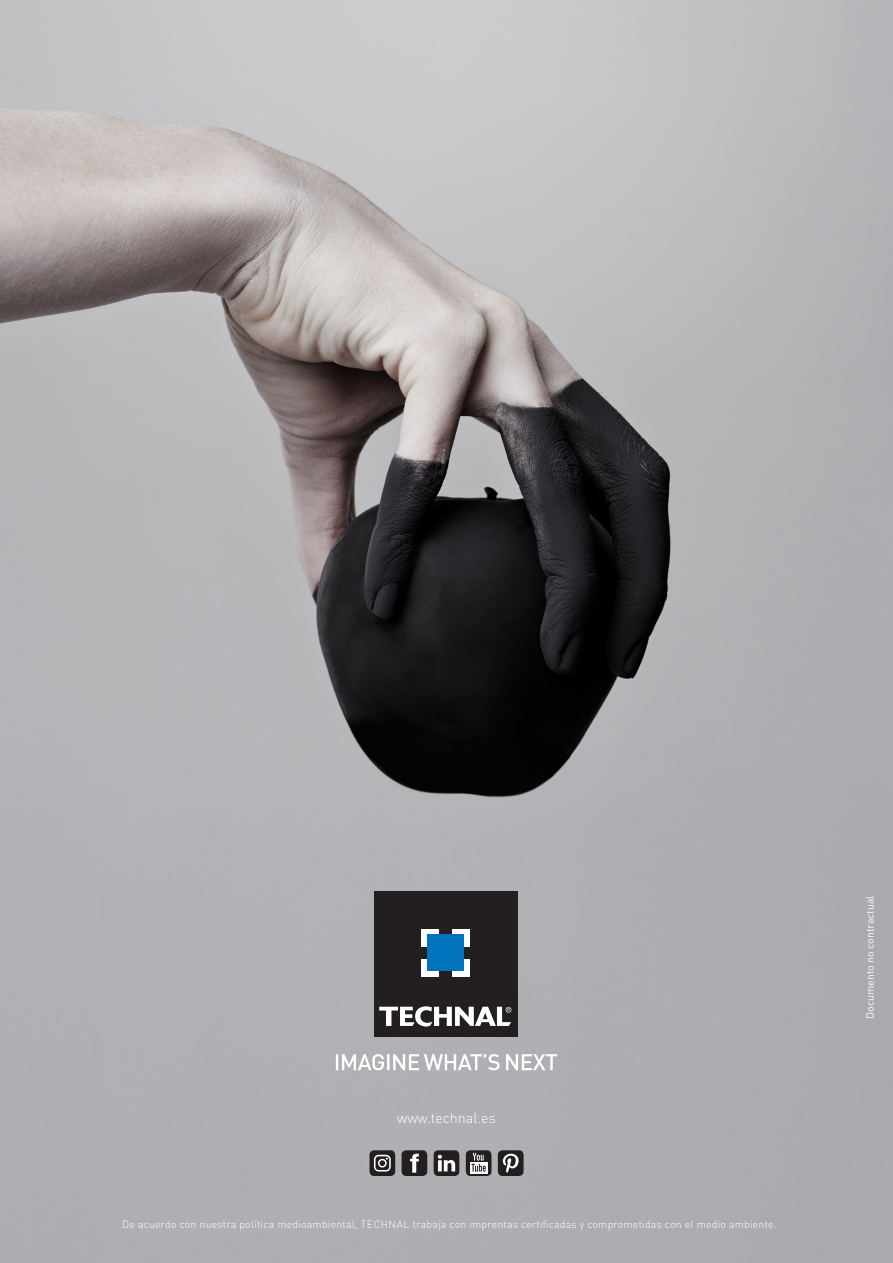
<style>
.page{position:relative;width:893px;height:1263px;background:#fff}
.page>*{position:absolute;margin:0;border:0;box-sizing:border-box;transform-origin:0 0}
.creditos{font:300 14.25px "DIN Pro";color:#fff}
.t1{font:300 10.5px "DIN Pro";letter-spacing:.02em;color:#fff}
.creditos-2{font:10.5px "DIN Pro";color:#fff}
</style>
<div class="page">
<img style="left:0;top:0;width:893px;height:1263px">
<svg style="left:336px;top:1054px;width:221px;height:16px"></svg>
<div style="left:375px;top:892px;width:143px;height:145px;background:#231f20"></div>
<div style="left:422px;top:929px;width:17px;height:17px;background:#fff"></div>
<div style="left:452px;top:929px;width:17px;height:17px;background:#fff"></div>
<div style="left:422px;top:959px;width:17px;height:18px;background:#fff"></div>
<div style="left:452px;top:959px;width:17px;height:18px;background:#fff"></div>
<div style="left:427px;top:935px;width:37px;height:36px;background:#0073bc"></div>
<svg style="left:379px;top:1006px;width:132px;height:20px"></svg>
<div style="left:402px;top:1150px;width:25px;height:26px;background:#231f20;border-radius:5px"></div>
<svg style="left:410px;top:1153px;width:9px;height:20px"></svg>
<div style="left:466px;top:1150px;width:25px;height:26px;background:linear-gradient(to bottom,#242021,#231f20);border-radius:5px"></div>
<div style="left:470px;top:1162px;width:17px;height:11px;background:#fff"></div>
<svg style="left:471px;top:1153px;width:15px;height:19px"></svg>
<div style="left:498px;top:1150px;width:26px;height:26px;background:#231f20;border-radius:5px"></div>
<svg style="left:503px;top:1154px;width:16px;height:18px"></svg>
<div style="left:434px;top:1150px;width:25px;height:26px;background:#231f20;border-radius:5px"></div>
<svg style="left:438px;top:1155px;width:17px;height:16px"></svg>
<div style="left:369px;top:1150px;width:26px;height:26px;background:#231f20;border-radius:5px"></div>
<svg style="left:374px;top:1155px;width:17px;height:16px"></svg>
<p class="creditos" style="left:397px;top:1107px;width:100px">www.technal.es</p>
<p class="t1" style="left:122px;top:1216px;width:656px">De acuerdo con nuestra política medioambiental, TECHNAL trabaja con imprentas certificadas y comprometidas con el medio ambiente.</p>
<p class="creditos-2" style="left:862px;top:1019px;width:124px;rotate:-90deg">Documento no contractual</p>
</div>
